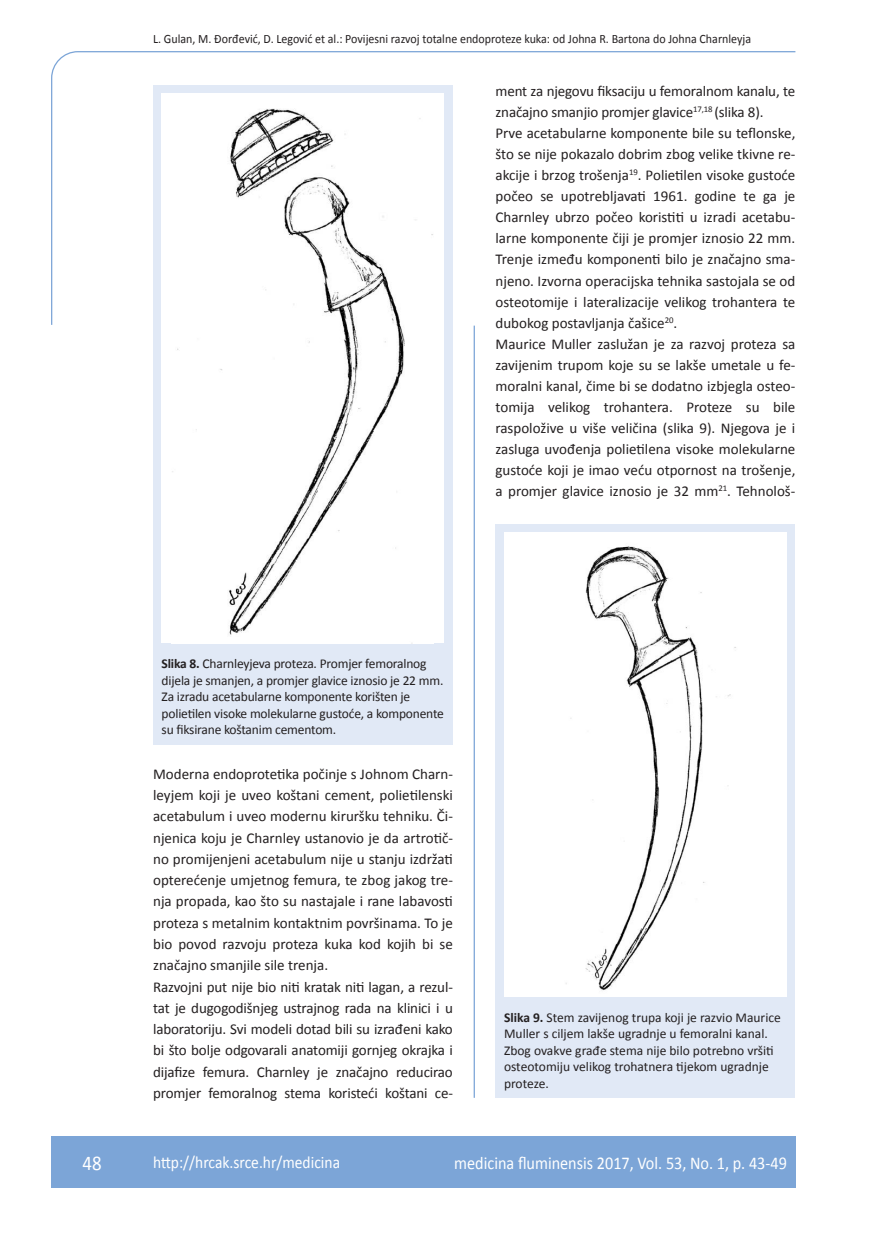
<style>
.page{position:relative;width:872px;height:1234px;background:#fff}
.page>*{position:absolute;margin:0;border:0;box-sizing:border-box;transform-origin:0 0}
.t1{font:21px "Calibri";color:#fff;scale:.9 1}
.t2{font:18px "Calibri";color:#fff;scale:.9 1}
.t3{font:17.25px "Calibri";color:#fff;scale:.9 1}
.t4{font:15px/21px "Calibri";color:#231f20}
.t5{font:13.5px/16.5px "Calibri";letter-spacing:-.015em;color:#231f20}
.t6{font:12.75px "Calibri";color:#231f20;scale:.94 1}
.s1{font-weight:700}
</style>
<div class="page">
<svg style="left:51px;top:51px;width:745px;height:274px"></svg>
<hr style="left:473px;top:325px;width:2px;height:772px;background:#7ca5d7">
<div style="left:51px;top:1135px;width:744px;height:51px;background:#7ca5d7"></div>
<div style="left:153px;top:85px;width:300px;height:659px;background:#e1e9f6"></div>
<div style="left:162px;top:94px;width:282px;height:549px;background:#fff"></div>
<img style="left:172px;top:108px;width:261px;height:527px">
<div style="left:495px;top:524px;width:300px;height:573px;background:#e1e9f6"></div>
<div style="left:504px;top:532px;width:282px;height:464px;background:#fff"></div>
<img style="left:566px;top:546px;width:170px;height:444px">
<p class="t6" style="left:153px;top:30px;width:637px">L. Gulan, M. Đorđević, D. Legović et al.: Povijesni razvoj totalne endoproteze kuka: od Johna R. Bartona do Johna Charnleyja</p>
<p class="t4" style="left:495px;top:80px;width:301px">ment za njegovu fiksaciju u femoralnom kanalu, te značajno smanjio promjer glavice<sup>17,18</sup> (slika 8).<br>Prve acetabularne komponente bile su teflonske, što se nije pokazalo dobrim zbog velike tkivne re&shy;akcije i brzog trošenja<sup>19</sup>. Polietilen visoke gustoće počeo se upotrebljavati 1961. godine te ga je Charnley ubrzo počeo koristiti u izradi acetabu&shy;larne komponente čiji je promjer iznosio 22 mm.<br>Trenje između komponenti bilo je značajno sma&shy;njeno. Izvorna operacijska tehnika sastojala se od osteotomije i lateralizacije velikog trohantera te dubokog postavljanja čašice<sup>20</sup>.<br>Maurice Muller zaslužan je za razvoj proteza sa zavijenim trupom koje su se lakše umetale u fe&shy;moralni kanal, čime bi se dodatno izbjegla osteo&shy;tomija velikog trohantera. Proteze su bile raspoložive u više veličina (slika 9). Njegova je i zasluga uvođenja polietilena visoke molekularne gustoće koji je imao veću otpornost na trošenje, a promjer glavice iznosio je 32 mm<sup>21</sup>. Tehnološ-</p>
<p class="t5" style="left:162px;top:654px;width:284px"><span class="s1">Slika 8.</span> Charnleyjeva proteza. Promjer femoralnog dijela je smanjen, a promjer glavice iznosio je 22 mm.<br>Za izradu acetabularne komponente korišten je polietilen visoke molekularne gustoće, a komponente su fiksirane koštanim cementom.</p>
<p class="t4" style="left:153px;top:762px;width:301px">Moderna endoprotetika počinje s Johnom Charn&shy;leyjem koji je uveo koštani cement, polietilenski acetabulum i uveo modernu kiruršku tehniku. Či&shy;njenica koju je Charnley ustanovio je da artrotič&shy;no promijenjeni acetabulum nije u stanju izdržati opterećenje umjetnog femura, te zbog jakog tre&shy;nja propada, kao što su nastajale i rane labavosti proteza s metalnim kontaktnim površinama. To je bio povod razvoju proteza kuka kod kojih bi se značajno smanjile sile trenja.<br>Razvojni put nije bio niti kratak niti lagan, a rezul&shy;tat je dugogodišnjeg ustrajnog rada na klinici i u laboratoriju. Svi modeli dotad bili su izrađeni kako bi što bolje odgovarali anatomiji gornjeg okrajka i dijafize femura. Charnley je značajno reducirao promjer femoralnog stema koristeći koštani ce-</p>
<p class="t5" style="left:504px;top:1008px;width:278px"><span class="s1">Slika 9.</span> Stem zavijenog trupa koji je razvio Maurice Muller s ciljem lakše ugradnje u femoralni kanal.<br>Zbog ovakve građe stema nije bilo potrebno vršiti osteotomiju velikog trohatnera tijekom ugradnje proteze.</p>
<h1 class="t1" style="left:82px;top:1149px;width:23px">48</h1>
<p class="t3" style="left:153px;top:1150px;width:209px">http://hrcak.srce.hr/medicina</p>
<p class="t2" style="left:454px;top:1151px;width:371px">medicina fluminensis 2017, Vol. 53, No. 1, p. 43-49</p>
</div>
